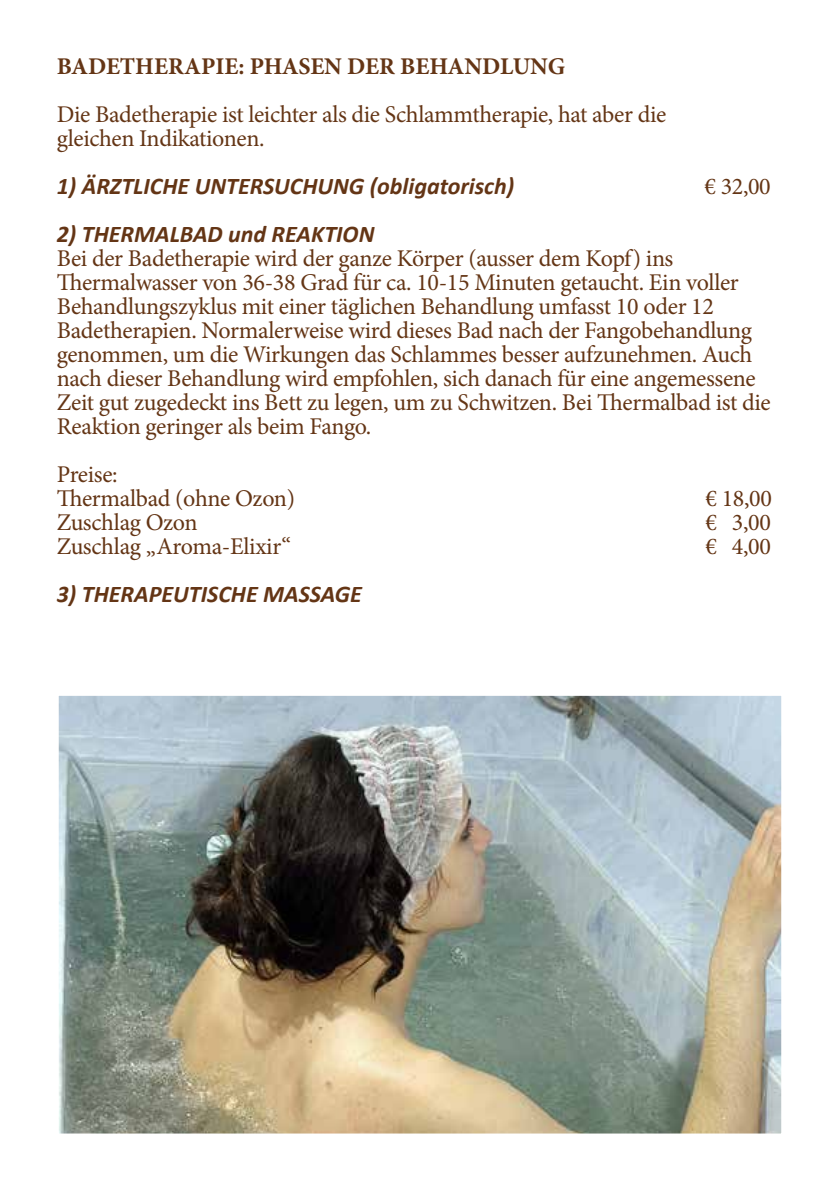
<style>
.page{position:relative;width:840px;height:1191px;background:#fff}
.page>*{position:absolute;margin:0;border:0;box-sizing:border-box;transform-origin:0 0}
.t1{font:24px/24px "Minion Pro";letter-spacing:-.015em;color:#643515}
.t2{font:italic 700 24px "Calibri";color:#643515}
.t3{font:700 24px "Minion Pro";letter-spacing:-.005em;color:#643515}
</style>
<div class="page">
<img style="left:60px;top:697px;width:719px;height:435px">
<div style="left:57px;top:694px;width:725px;height:441px;border:2px solid #fff"></div>
<p class="t3" style="left:57px;top:50px;width:509px">BADETHERAPIE: PHASEN DER BEHANDLUNG</p>
<p class="t1" style="left:57px;top:103px;width:610px">Die Badetherapie ist leichter als die Schlammtherapie, hat aber die gleichen Indikationen.</p>
<p class="t2" style="left:57px;top:169px;width:459px">1) ÄRZTLICHE UNTERSUCHUNG (obligatorisch)</p>
<p class="t1" style="left:704px;top:175px;width:68px">€ 32,00</p>
<p class="t2" style="left:57px;top:217px;width:319px">2) THERMALBAD und REAKTION</p>
<p class="t1" style="left:57px;top:247px;width:715px">Bei der Badetherapie wird der ganze Körper (ausser dem Kopf) ins Thermalwasser von 36-38 Grad für ca. 10-15 Minuten getaucht. Ein voller Behandlungszyklus mit einer täglichen Behandlung umfasst 10 oder 12<br>Badetherapien. Normalerweise wird dieses Bad nach der Fangobehandlung genommen, um die Wirkungen das Schlammes besser aufzunehmen. Auch nach dieser Behandlung wird empfohlen, sich danach für eine angemessene Zeit gut zugedeckt ins Bett zu legen, um zu Schwitzen. Bei Thermalbad ist die Reaktion geringer als beim Fango.</p>
<p class="t1" style="left:57px;top:463px;width:240px">Preise:<br>Thermalbad (ohne Ozon)</p>
<p class="t1" style="left:705px;top:487px;width:68px">€ 18,00</p>
<p class="t1" style="left:57px;top:511px;width:142px">Zuschlag Ozon</p>
<p class="t1" style="left:705px;top:511px;width:67px">€ 3,00</p>
<p class="t1" style="left:57px;top:535px;width:235px">Zuschlag „Aroma-Elixir“</p>
<p class="t1" style="left:705px;top:535px;width:67px">€ 4,00</p>
<p class="t2" style="left:57px;top:577px;width:306px">3) THERAPEUTISCHE MASSAGE</p>
</div>
